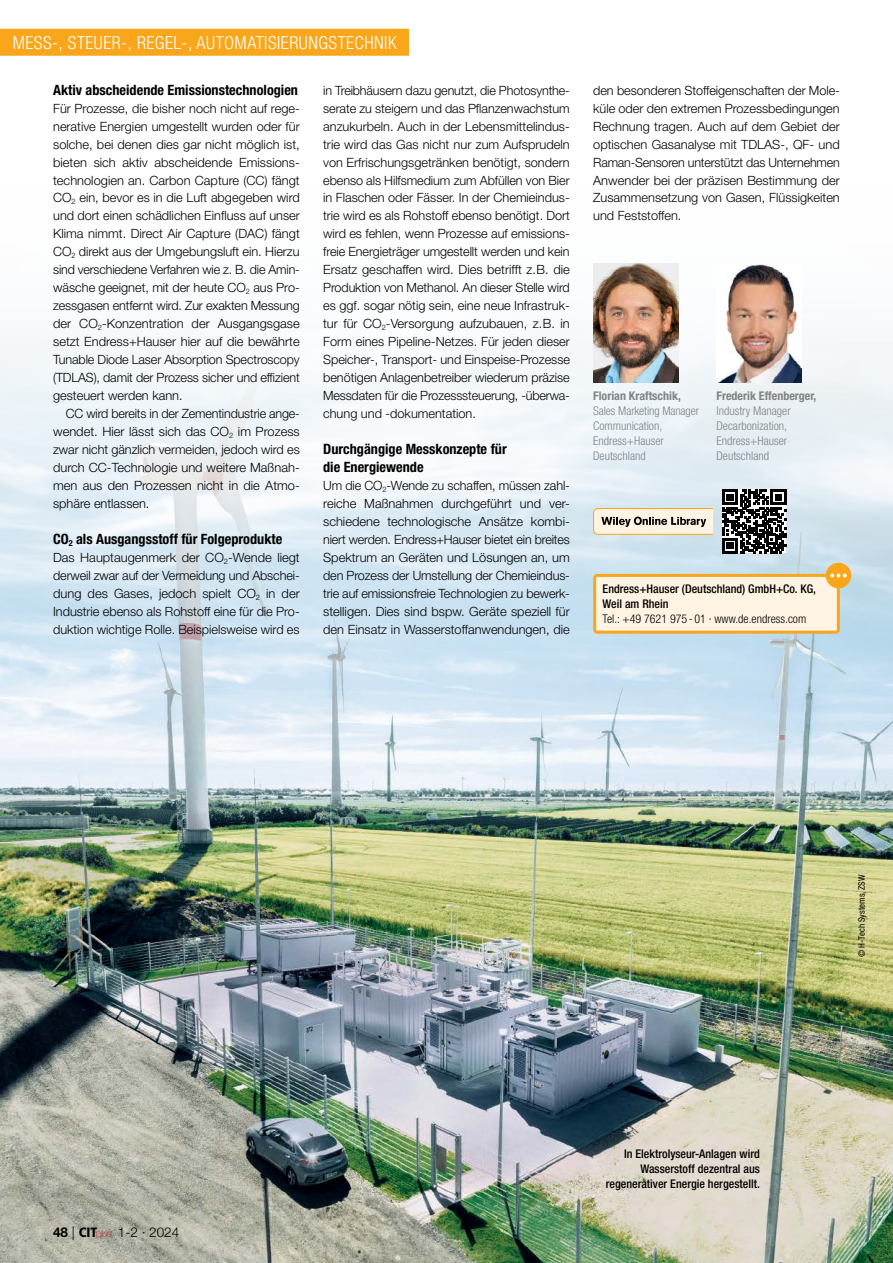
<style>
.page{position:relative;width:893px;height:1263px;background:#fff}
.page>*{position:absolute;margin:0;border:0;box-sizing:border-box;transform-origin:0 0}
.t1{font:300 condensed 18px "Helvetica Neue LT Std";letter-spacing:.025em;color:#fff}
.t2{font:700 condensed 14.25px/18px "Helvetica Neue LT Std";color:#000}
.t3{font:300 13.5px "Helvetica Neue LT Std";color:#000}
.t4{font:300 12.75px/18px "Helvetica Neue LT Std";color:#000;text-align:justify}
.t5{font:500 condensed 12px/15px "Helvetica Neue LT Std";color:#000}
.t6{font:300 condensed 12px/15px "Helvetica Neue LT Std";color:#808285}
.t7{font:700 condensed 12px "Helvetica Neue LT Std";color:#808285}
.t8{font:300 condensed 12px "Helvetica Neue LT Std";color:#000}
.t9{font:condensed 9px "Helvetica Neue LT Std";color:#000}
.s1{font-weight:700}
.s2{font-family:"Frutiger LT Std";font-weight:900;font-stretch:condensed}
.s3{font-weight:100;font-size:10.65px;color:#d1223e}
</style>
<div class="page">
<img style="left:0;top:263px;width:893px;height:1000px">
<div style="left:595px;top:575px;width:243px;height:57px;background:#fff3e3;border-radius:3px"></div>
<div style="left:593px;top:574px;width:247px;height:60px;border:3px solid #faa61a;border-radius:3px"></div>
<div style="left:826px;top:563px;width:25px;height:25px;background:#faa61a;border-radius:50%"></div>
<svg style="left:830px;top:573px;width:17px;height:4px"></svg>
<img style="left:593px;top:264px;width:85px;height:118px">
<img style="left:716px;top:264px;width:85px;height:118px">
<div style="left:0;top:29px;width:409px;height:27px;background:#faa61a"></div>
<svg style="left:593px;top:508px;width:121px;height:27px;background:#dfcfb7"></svg>
<svg style="left:722px;top:489px;width:64px;height:64px"></svg>
<h1 class="t1" style="left:13px;top:32px;width:385px">Mess-, Steuer-, Regel-, Automatisierungstechnik</h1>
<p class="t2" style="left:53px;top:80px;width:246px">Aktiv abscheidende Emissionstechnologien</p>
<p class="t4" style="left:53px;top:99px;width:248px">Für Prozesse, die bisher noch nicht auf rege&shy;nerative Energien umgestellt wurden oder für solche, bei denen dies gar nicht möglich ist, bieten sich aktiv abscheidende Emissions&shy;technologien an. Carbon Capture (CC) fängt CO<sub>2</sub> ein, bevor es in die Luft abgegeben wird und dort einen schädlichen Einfluss auf unser Klima nimmt. Direct Air Capture (DAC) fängt CO<sub>2</sub> direkt aus der Umgebungsluft ein. Hierzu sind verschiedene Verfahren wie z. B. die Amin&shy;wäsche geeignet, mit der heute CO<sub>2</sub> aus Pro&shy;zessgasen entfernt wird. Zur exakten Messung der CO<sub>2</sub>-Konzentration der Ausgangsgase setzt Endress+Hauser hier auf die bewährte Tunable Diode Laser Absorption Spectroscopy (TDLAS), damit der Prozess sicher und effizient gesteuert werden kann.</p>
<p class="t4" style="left:53px;top:404px;width:248px;text-indent:13px">CC wird bereits in der Zementindustrie ange&shy;wendet. Hier lässt sich das CO<sub>2</sub> im Prozess zwar nicht gänzlich vermeiden, jedoch wird es durch CC-Technologie und weitere Maßnah&shy;men aus den Prozessen nicht in die Atmo&shy;sphäre entlassen.</p>
<p class="t2" style="left:53px;top:530px;width:231px">CO<sub>2</sub> als Ausgangsstoff für Folgeprodukte</p>
<p class="t4" style="left:53px;top:548px;width:248px">Das Hauptaugenmerk der CO<sub>2</sub>-Wende liegt derweil zwar auf der Vermeidung und Abschei&shy;dung des Gases, jedoch spielt CO<sub>2</sub> in der Industrie ebenso als Rohstoff eine für die Pro&shy;duktion wichtige Rolle. Beispielsweise wird es</p>
<p class="t4" style="left:323px;top:81px;width:248px;text-align:left">in Treibhäusern dazu genutzt, die Photosynthe&shy;serate zu steigern und das Pflanzenwachstum anzukurbeln. Auch in der Lebensmittelindus&shy;trie wird das Gas nicht nur zum Aufsprudeln von Erfrischungsgetränken benötigt, sondern ebenso als Hilfsmedium zum Abfüllen von Bier in Flaschen oder Fässer. In der Chemieindus&shy;trie wird es als Rohstoff ebenso benötigt. Dort wird es fehlen, wenn Prozesse auf emissions&shy;freie Energieträger umgestellt werden und kein Ersatz geschaffen wird. Dies betrifft z.B. die Produktion von Methanol. An dieser Stelle wird es ggf. sogar nötig sein, eine neue Infrastruk&shy;tur für CO<sub>2</sub>-Versorgung aufzubauen, z.B. in Form eines Pipeline-Netzes. Für jeden dieser Speicher-, Transport- und Einspeise-Prozesse benötigen Anlagenbetreiber wiederum präzise Messdaten für die Prozesssteuerung, -überwa&shy;chung und -dokumentation.</p>
<p class="t2" style="left:323px;top:440px;width:185px">Durchgängige Messkonzepte für die Energiewende</p>
<p class="t4" style="left:323px;top:476px;width:248px">Um die CO<sub>2</sub>-Wende zu schaffen, müssen zahl&shy;reiche Maßnahmen durchgeführt und ver&shy;schiedene technologische Ansätze kombi&shy;niert werden. Endress+Hauser bietet ein breites Spektrum an Geräten und Lösungen an, um den Prozess der Umstellung der Chemieindus&shy;trie auf emissionsfreie Technologien zu bewerk&shy;stelligen. Dies sind bspw. Geräte speziell für den Einsatz in Wasserstoffanwendungen, die</p>
<p class="t4" style="left:593px;top:81px;width:248px">den besonderen Stoffeigenschaften der Mole&shy;küle oder den extremen Prozessbedingungen Rechnung tragen. Auch auf dem Gebiet der optischen Gasanalyse mit TDLAS-, QF- und Raman-Sensoren unterstützt das Unternehmen Anwender bei der präzisen Bestimmung der Zusammensetzung von Gasen, Flüssigkeiten und Feststoffen.</p>
<p class="t7" style="left:593px;top:389px;width:89px">Florian Kraftschik,</p>
<p class="t6" style="left:593px;top:403px;width:107px">Sales Marketing Manager<br>Communication,<br>Endress+Hauser<br>Deutschland</p>
<p class="t7" style="left:716px;top:389px;width:101px">Frederik Effenberger,</p>
<p class="t6" style="left:716px;top:403px;width:76px">Industry Manager<br>Decarbonization,<br>Endress+Hauser<br>Deutschland</p>
<p class="t5" style="left:603px;top:581px;width:215px">Endress+Hauser (Deutschland) GmbH+Co. KG,<br>Weil am Rhein</p>
<p class="t8" style="left:603px;top:612px;width:205px">Tel.: +49 7621 975 - 01 · www.de.endress.com</p>
<p class="t3" style="left:53px;top:1224px;width:128px"><span class="s1">48</span> | <span class="s2">CIT</span><span class="s3">plus</span> 1-2 · 2024</p>
<p class="t5" style="left:606px;top:1146px;width:156px;text-align:right">In Elektrolyseur-Anlagen wird<br>Wasserstoff dezentral aus regenerativer Energie hergestellt.</p>
<p class="t9" style="left:856px;top:957px;width:84px;rotate:-90deg">© H-Tech Systems, ZSW</p>
</div>
